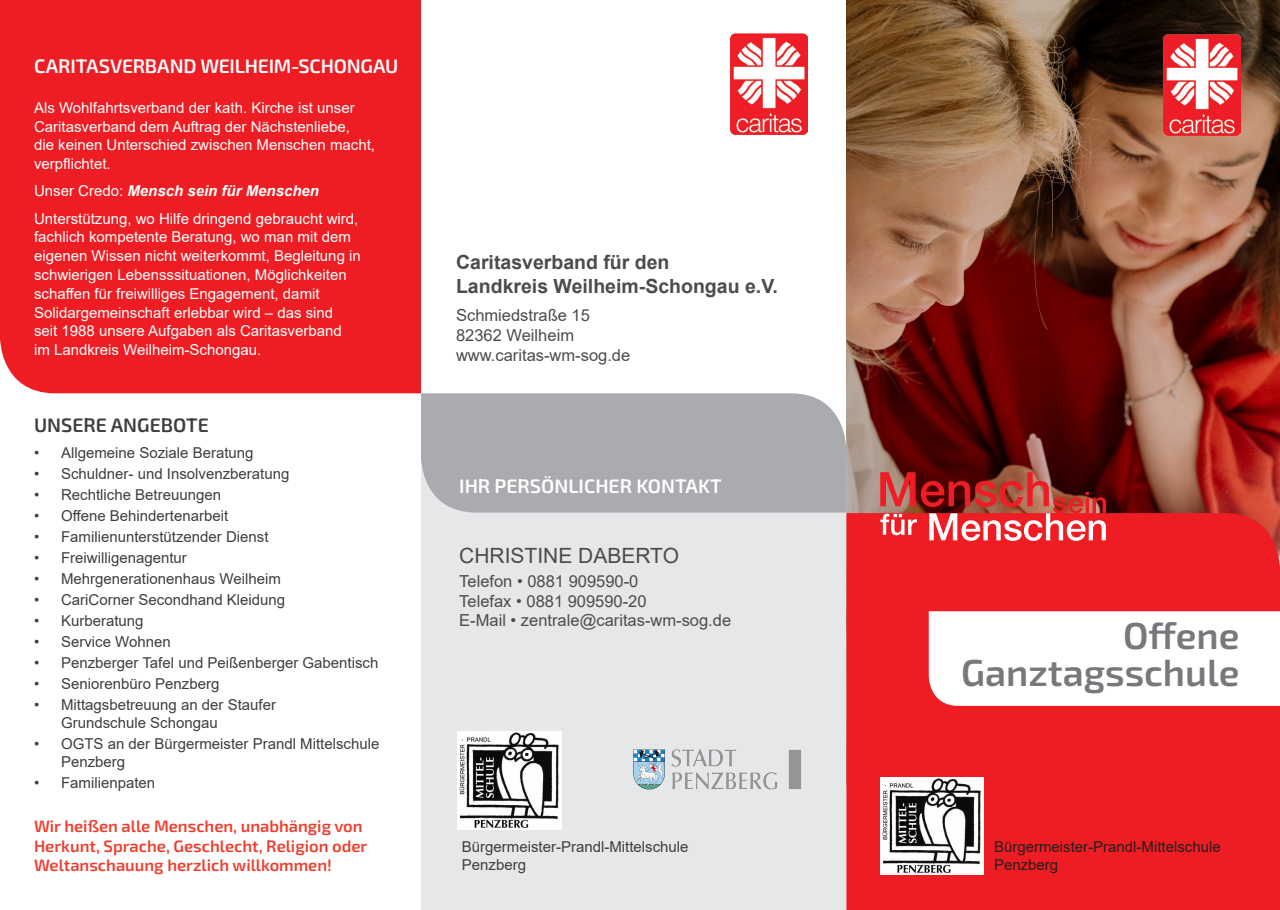
<style>
.page{position:relative;width:1280px;height:910px;background:#fff}
.page>*{position:absolute;margin:0;border:0;box-sizing:border-box;transform-origin:0 0}
.t1{font:600 37.5px/37.5px "Exo 2";color:#76787b;text-align:right}
.t2{font:21px "Arial";color:#4b4c4d}
.t3{font:600 19.5px "Exo 2";color:#fff}
.t4{font:700 19.5px "Arial";color:#4b4c4d}
.t5{font:600 19.5px "Exo 2";color:#3e3e3f}
.t6{font:16.5px "Arial";color:#4b4c4d}
.t7{font:600 16.5px/19.8px "Exo 2";color:#ef3e2e}
.t8{font:15px/18px "Arial";color:#3e3e3f}
.t9{font:15px/18.8px "Arial";color:#fff}
.t10{font:15px/18px "Arial";color:#231f20}
.t11{font:italic 700 15px "Arial";color:#fff}
.s1{font-weight:400;font-style:normal}
</style>
<div class="page">
<img style="left:846px;top:0;width:434px;height:513px">
<img style="left:1163px;top:34px;width:77px;height:101px">
<div style="left:846px;top:513px;width:434px;height:397px;background:#ee1d23"></div>
<svg style="left:880px;top:472px;width:226px;height:69px;background:#bc4845"></svg>
<img style="left:880px;top:777px;width:103px;height:98px">
<svg style="left:929px;top:611px;width:351px;height:95px"></svg>
<div style="left:421px;top:513px;width:425px;height:397px;background:#e6e7e9"></div>
<div style="left:0;top:0;width:421px;height:393px;background:#ee1d23"></div>
<img style="left:730px;top:33px;width:77px;height:102px">
<div style="left:421px;top:393px;width:425px;height:120px;background:#aaabaf"></div>
<img style="left:458px;top:732px;width:103px;height:97px">
<img style="left:621px;top:732px;width:189px;height:76px">
<p class="t3" style="left:34px;top:52px;width:366px">CARITASVERBAND WEILHEIM-SCHONGAU</p>
<p class="t9" style="left:34px;top:98px;width:342px">Als Wohlfahrtsverband der kath. Kirche ist unser Caritasverband dem Auftrag der Nächstenliebe,<br>die keinen Unterschied zwischen Menschen macht, verpflichtet.</p>
<p class="t11" style="left:34px;top:181px;width:287px"><span class="s1">Unser Credo:</span> Mensch sein für Menschen</p>
<p class="t9" style="left:34px;top:209px;width:328px">Unterstützung, wo Hilfe dringend gebraucht wird, fachlich kompetente Beratung, wo man mit dem eigenen Wissen nicht weiterkommt, Begleitung in schwierigen Lebensssituationen, Möglichkeiten schaffen für freiwilliges Engagement, damit</p>
<p class="t9" style="left:34px;top:303px;width:301px">Solidargemeinschaft erlebbar wird – das sind</p>
<p class="t9" style="left:34px;top:321px;width:309px">seit 1988 unsere Aufgaben als Caritasverband</p>
<p class="t9" style="left:34px;top:340px;width:229px">im Landkreis Weilheim-Schongau.</p>
<p class="t5" style="left:34px;top:411px;width:176px">UNSERE ANGEBOTE</p>
<p class="t8" style="left:34px;top:444px;width:221px">• Allgemeine Soziale Beratung</p>
<p class="t8" style="left:34px;top:465px;width:257px">• Schuldner- und Insolvenzberatung</p>
<p class="t8" style="left:34px;top:486px;width:189px">• Rechtliche Betreuungen</p>
<p class="t8" style="left:34px;top:507px;width:196px">• Offene Behindertenarbeit</p>
<p class="t8" style="left:34px;top:528px;width:236px">• Familienunterstützender Dienst</p>
<p class="t8" style="left:34px;top:549px;width:154px">• Freiwilligenagentur</p>
<p class="t8" style="left:34px;top:570px;width:248px">• Mehrgenerationenhaus Weilheim</p>
<p class="t8" style="left:34px;top:591px;width:253px">• CariCorner Secondhand Kleidung</p>
<p class="t8" style="left:34px;top:612px;width:111px">• Kurberatung</p>
<p class="t8" style="left:34px;top:633px;width:138px">• Service Wohnen</p>
<p class="t8" style="left:34px;top:654px;width:346px">• Penzberger Tafel und Peißenberger Gabentisch</p>
<p class="t8" style="left:34px;top:675px;width:187px">• Seniorenbüro Penzberg</p>
<p class="t8" style="left:61px;top:696px;width:217px;text-indent:-27px">• Mittagsbetreuung an der Staufer<br>Grundschule Schongau</p>
<p class="t8" style="left:61px;top:735px;width:320px;text-indent:-27px">• OGTS an der Bürgermeister Prandl Mittelschule<br>Penzberg</p>
<p class="t8" style="left:34px;top:774px;width:123px">• Familienpaten</p>
<p class="t7" style="left:34px;top:815px;width:335px">Wir heißen alle Menschen, unabhängig von<br>Herkunt, Sprache, Geschlecht, Religion oder<br>Weltanschauung herzlich willkommen!</p>
<p class="t4" style="left:456px;top:249px;width:215px">Caritasverband für den</p>
<p class="t4" style="left:456px;top:272px;width:323px">Landkreis Weilheim-Schongau e.V.</p>
<p class="t6" style="left:456px;top:304px;width:135px">Schmiedstraße 15</p>
<p class="t6" style="left:456px;top:324px;width:119px">82362 Weilheim</p>
<p class="t6" style="left:456px;top:343px;width:176px">www.caritas-wm-sog.de</p>
<p class="t3" style="left:459px;top:472px;width:264px">IHR PERSÖNLICHER KONTAKT</p>
<p class="t2" style="left:459px;top:541px;width:221px">CHRISTINE DABERTO</p>
<p class="t6" style="left:459px;top:570px;width:181px">Telefon • 0881 909590-0</p>
<p class="t6" style="left:459px;top:589px;width:189px">Telefax • 0881 909590-20</p>
<p class="t6" style="left:459px;top:609px;width:273px">E-Mail • zentrale@caritas-wm-sog.de</p>
<p class="t8" style="left:462px;top:837px;width:228px">Bürgermeister-Prandl-Mittelschule<br>Penzberg</p>
<p class="t1" style="left:961px;top:615px;width:280px">Offene<br>Ganztagsschule</p>
<p class="t10" style="left:994px;top:838px;width:228px">Bürgermeister-Prandl-Mittelschule<br>Penzberg</p>
</div>
